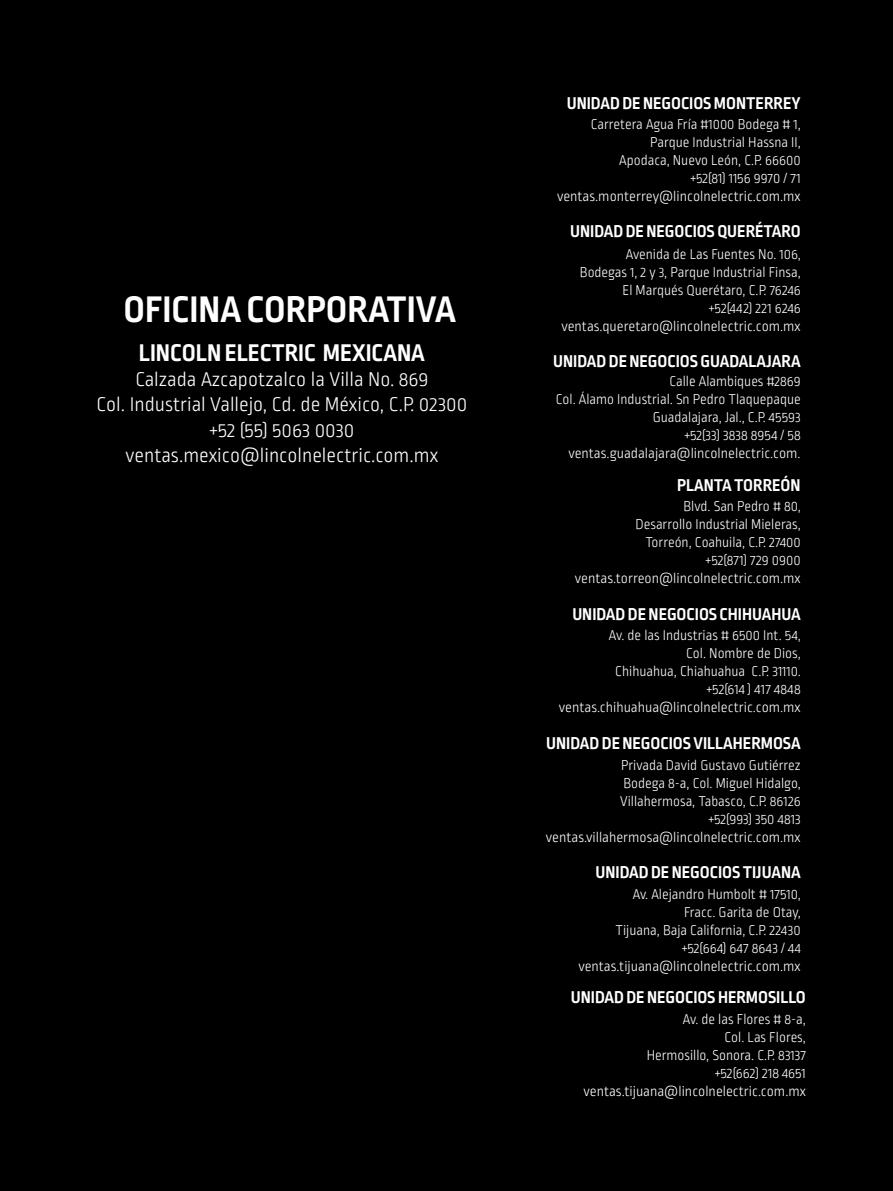
<style>
.page{position:relative;width:893px;height:1191px;background:#fff}
.page>*{position:absolute;margin:0;border:0;box-sizing:border-box;transform-origin:0 0}
.t1{font:700 39px "Ropa Sans Pro";color:#fff}
.t2{font:700 25.5px "Ropa Sans Pro";color:#fff}
.t3{font:300 21px/25.2px "Ropa Sans Pro";color:#fff;text-align:center}
.t4{font:700 18px "Ropa Sans Pro";color:#fff}
.t5{font:300 15px/18px "Ropa Sans Pro";color:#fff;text-align:right}
</style>
<div class="page">
<svg style="left:0;top:1027px;width:1px;height:164px"></svg>
<svg style="left:0;top:0;width:1px;height:217px"></svg>
<div style="left:1px;top:0;width:892px;height:1191px;background:#000"></div>
<h1 class="t1" style="left:123px;top:287px;width:334px">OFICINA CORPORATIVA</h1>
<h2 class="t2" style="left:139px;top:338px;width:288px">LINCOLN ELECTRIC MEXICANA</h2>
<h3 class="t3" style="left:97px;top:368px;width:372px">Calzada Azcapotzalco la Villa No. 869<br>Col. Industrial Vallejo, Cd. de México, C.P. 02300 +52 (55) 5063 0030 ventas.mexico@lincolnelectric.com.mx</h3>
<p class="t4" style="left:567px;top:93px;width:235px">UNIDAD DE NEGOCIOS MONTERREY</p>
<p class="t5" style="left:557px;top:117px;width:245px">Carretera Agua Fría #1000 Bodega # 1, Parque Industrial Hassna II,<br>Apodaca, Nuevo León, C.P. 66600<br>+52(81) 1156 9970 / 71 ventas.monterrey@lincolnelectric.com.mx</p>
<p class="t4" style="left:570px;top:221px;width:232px">UNIDAD DE NEGOCIOS QUERÉTARO</p>
<p class="t5" style="left:561px;top:246px;width:241px">Avenida de Las Fuentes No. 106,<br>Bodegas 1, 2 y 3, Parque Industrial Finsa,<br>El Marqués Querétaro, C.P. 76246<br>+52(442) 221 6246 ventas.queretaro@lincolnelectric.com.mx</p>
<p class="t4" style="left:553px;top:351px;width:249px">UNIDAD DE NEGOCIOS GUADALAJARA</p>
<p class="t5" style="left:556px;top:373px;width:246px">Calle Alambiques #2869<br>Col. Álamo Industrial. Sn Pedro Tlaquepaque Guadalajara, Jal., C.P. 45593<br>+52(33) 3838 8954 / 58 ventas.guadalajara@lincolnelectric.com.</p>
<p class="t4" style="left:677px;top:475px;width:125px">PLANTA TORREÓN</p>
<p class="t5" style="left:575px;top:498px;width:227px">Blvd. San Pedro # 80,<br>Desarrollo Industrial Mieleras,<br>Torreón, Coahuila, C.P. 27400<br>+52(871) 729 0900 ventas.torreon@lincolnelectric.com.mx</p>
<p class="t4" style="left:572px;top:604px;width:230px">UNIDAD DE NEGOCIOS CHIHUAHUA</p>
<p class="t5" style="left:559px;top:627px;width:243px">Av. de las Industrias # 6500 Int. 54,<br>Col. Nombre de Dios,<br>Chihuahua, Chiahuahua C.P. 31110.<br>+52(614 ) 417 4848 ventas.chihuahua@lincolnelectric.com.mx</p>
<p class="t4" style="left:546px;top:733px;width:256px">UNIDAD DE NEGOCIOS VILLAHERMOSA</p>
<p class="t5" style="left:546px;top:757px;width:256px">Privada David Gustavo Gutiérrez<br>Bodega 8-a, Col. Miguel Hidalgo, Villahermosa, Tabasco, C.P. 86126<br>+52(993) 350 4813 ventas.villahermosa@lincolnelectric.com.mx</p>
<p class="t4" style="left:595px;top:861px;width:207px">UNIDAD DE NEGOCIOS TIJUANA</p>
<p class="t5" style="left:578px;top:886px;width:224px">Av. Alejandro Humbolt # 17510,<br>Fracc. Garita de Otay,<br>Tijuana, Baja California, C.P. 22430 +52(664) 647 8643 / 44 ventas.tijuana@lincolnelectric.com.mx</p>
<p class="t4" style="left:571px;top:987px;width:237px">UNIDAD DE NEGOCIOS HERMOSILLO</p>
<p class="t5" style="left:584px;top:1011px;width:224px">Av. de las Flores # 8-a,<br>Col. Las Flores,<br>Hermosillo, Sonora. C.P. 83137<br>+52(662) 218 4651 ventas.tijuana@lincolnelectric.com.mx</p>
</div>
